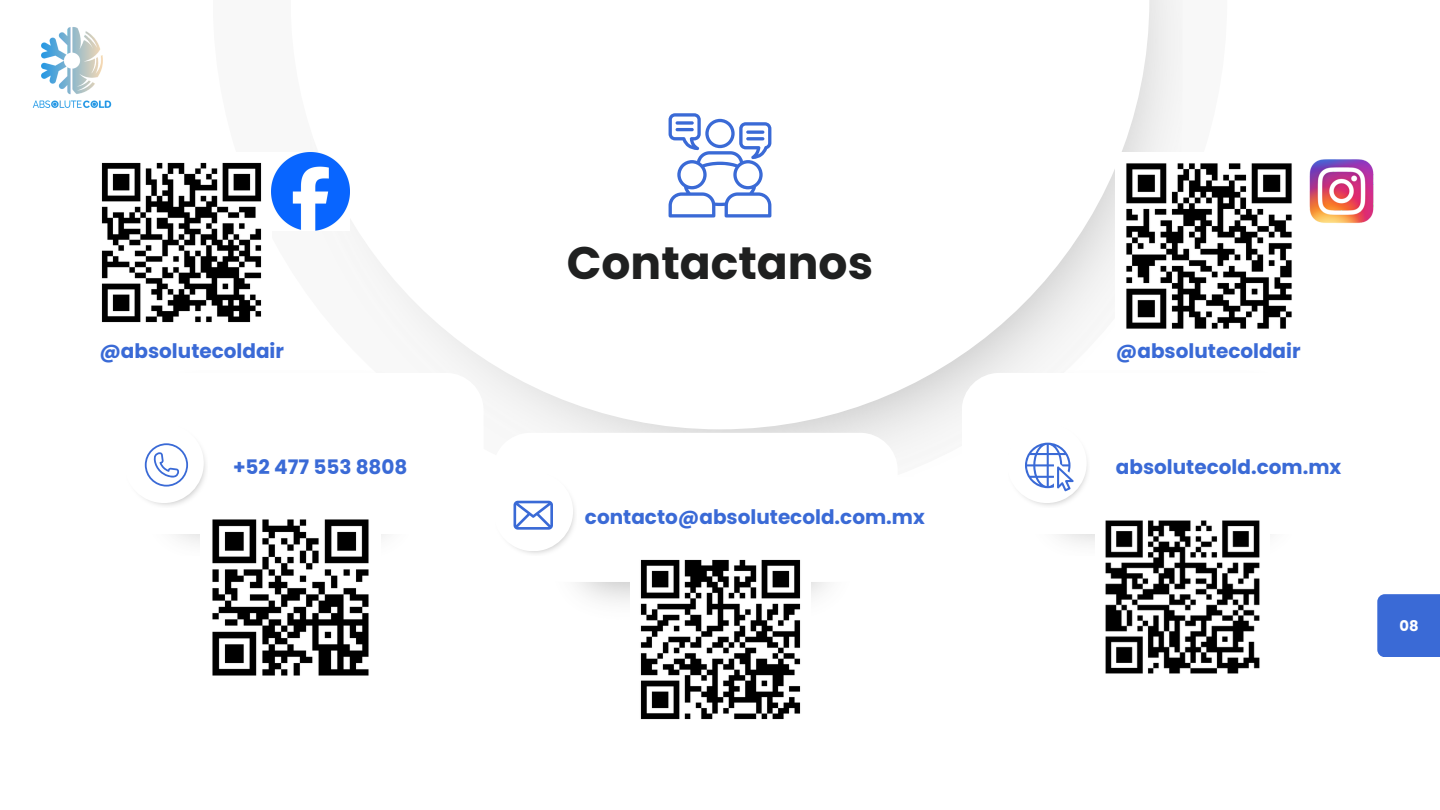
<style>
.page{position:relative;width:1440px;height:810px;background:#fff}
.page>*{position:absolute;margin:0;border:0;box-sizing:border-box;transform-origin:0 0}
.t1{font:700 45.6px "Poppins";color:#1f2020}
.t2{font:700 20px "Poppins";color:#3a6ad6}
.t3{font:700 14.7px "Poppins";color:#fff}
</style>
<div class="page">
<div style="left:213px;top:0;width:1014px;height:507px;background:#f8f8f8"></div>
<div style="left:291px;top:0;width:858px;height:429px;background:#fff"></div>
<div style="left:1377px;top:594px;width:63px;height:63px;background:#3a6ad6"></div>
<svg style="left:669px;top:113px;width:102px;height:105px"></svg>
<svg style="left:676px;top:121px;width:18px;height:4px"></svg>
<svg style="left:746px;top:130px;width:18px;height:4px"></svg>
<hr style="left:676px;top:128px;width:18px;height:3px;background:#3a6ad6;border-radius:2px">
<hr style="left:746px;top:137px;width:18px;height:3px;background:#3a6ad6;border-radius:2px">
<div style="left:79px;top:373px;width:405px;height:161px;background:#fff;border-radius:38px"></div>
<div style="left:962px;top:373px;width:404px;height:161px;background:#fff;border-radius:38px"></div>
<img style="left:144px;top:451px;width:62px;height:55px">
<img style="left:1022px;top:461px;width:66px;height:45px">
<div style="left:124px;top:423px;width:80px;height:80px;background:#fff;border-radius:50%"></div>
<div style="left:1007px;top:423px;width:80px;height:80px;background:#fff;border-radius:50%"></div>
<div style="left:493px;top:433px;width:405px;height:149px;background:#fff;border-radius:38px"></div>
<img style="left:513px;top:501px;width:62px;height:53px">
<div style="left:493px;top:472px;width:80px;height:79px;background:#fff;border-radius:50%"></div>
<img style="left:32px;top:27px;width:80px;height:81px">
<svg style="left:145px;top:443px;width:43px;height:44px"></svg>
<svg style="left:514px;top:501px;width:39px;height:29px"></svg>
<svg style="left:1025px;top:443px;width:49px;height:48px"></svg>
<img style="left:212px;top:519px;width:157px;height:157px">
<img style="left:640px;top:559px;width:161px;height:161px">
<img style="left:1096px;top:520px;width:164px;height:154px">
<img style="left:101px;top:162px;width:171px;height:161px">
<img style="left:272px;top:153px;width:78px;height:78px">
<img style="left:1126px;top:153px;width:166px;height:187px">
<img style="left:1309px;top:159px;width:65px;height:64px">
<p class="t1" style="left:567px;top:232px;width:308px">Contactanos</p>
<p class="t2" style="left:99px;top:337px;width:186px">@absolutecoldair</p>
<p class="t2" style="left:1116px;top:337px;width:186px">@absolutecoldair</p>
<p class="t2" style="left:233px;top:453px;width:176px">+52 477 553 8808</p>
<p class="t2" style="left:585px;top:503px;width:341px">contacto@absolutecold.com.mx</p>
<p class="t2" style="left:1116px;top:453px;width:227px">absolutecold.com.mx</p>
<p class="t3" style="left:1400px;top:615px;width:21px">08</p>
</div>
